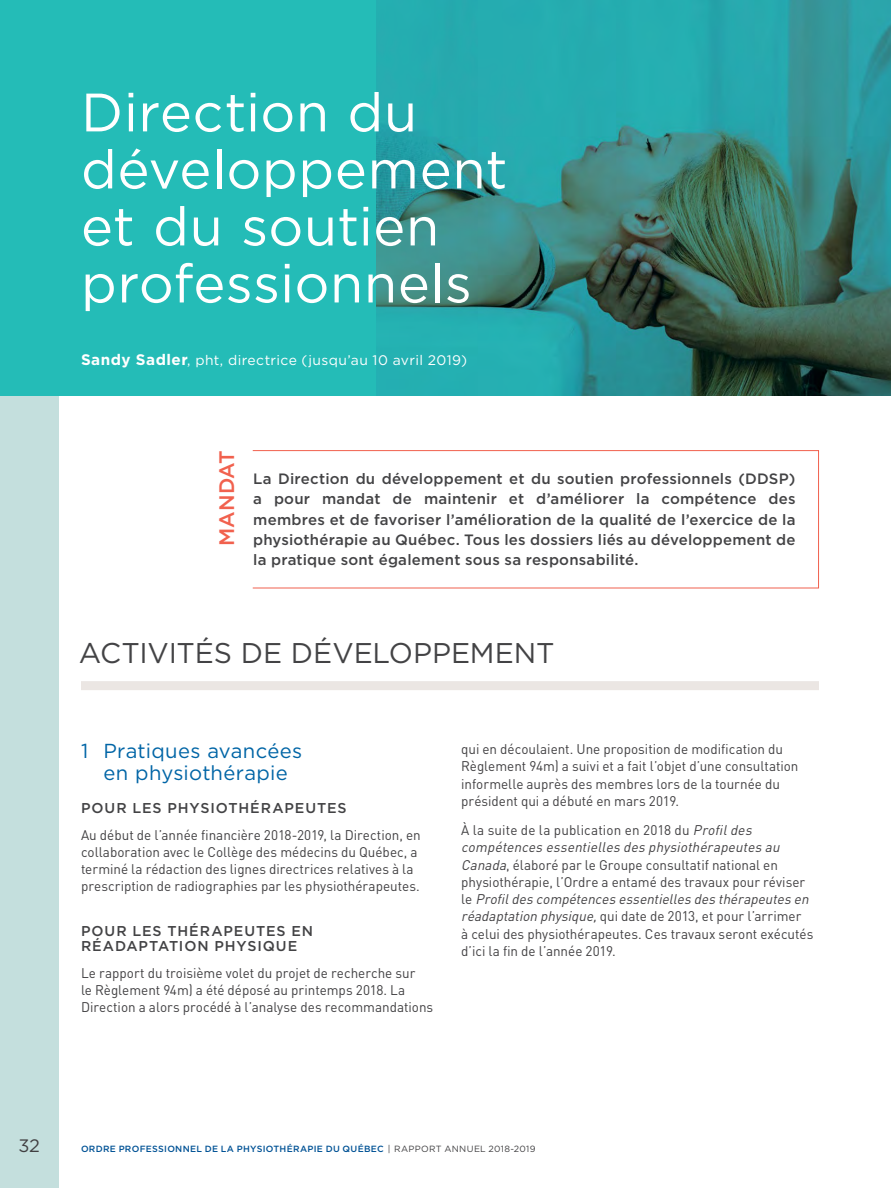
<style>
.page{position:relative;width:891px;height:1188px;background:#fff}
.page>*{position:absolute;margin:0;border:0;box-sizing:border-box;transform-origin:0 0}
.t1{font:54px/57px "Gotham HTF";letter-spacing:.01em;color:#fff}
.t2{font:28.5px "Gotham HTF";letter-spacing:-.005em;color:#434345}
.t3{font:500 21px "Gotham HTF";letter-spacing:.01em;color:#f1614e}
.t4{font:20.25px/22.2px "Gotham HTF";letter-spacing:.015em;color:#0065a6;text-align:center}
.t5{font:18px "Gotham HTF";color:#414042}
.t6{font:500 15px/20.2px "Gotham HTF";letter-spacing:.015em;color:#434345;text-align:justify}
.t7{font:500 14.25px/15px "Gotham HTF";letter-spacing:.065em;color:#434345}
.t8{font:13.8px/17.2px "DIN Pro";color:#414042}
.t9{font:13.8px "Gotham HTF";letter-spacing:.025em;color:#fff}
.t10{font:500 9px "Gotham HTF";letter-spacing:.035em;color:#005295}
.s1{font-weight:700;font-size:15.3px}
.s2{font-style:italic}
.s3{font-weight:400;color:#414042}
</style>
<div class="page">
<div style="left:0;top:0;width:58px;height:1188px;background:#c4dfdd"></div>
<div style="left:0;top:0;width:891px;height:396px;background:#24bcb7"></div>
<div style="left:252px;top:450px;width:567px;height:138px;border:1px solid #f1614e"></div>
<div style="left:81px;top:681px;width:738px;height:9px;background:#ebe6e3"></div>
<img style="left:376px;top:0;width:515px;height:396px">
<h1 class="t1" style="left:81px;top:83px;width:428px">Direction du développement et du soutien professionnels</h1>
<p class="t9" style="left:81px;top:352px;width:388px"><span class="s1">Sandy Sadler</span>, pht, directrice (jusqu’au 10 avril 2019)</p>
<h3 class="t3" style="left:215px;top:546px;width:98px;rotate:-90deg">MANDAT</h3>
<p class="t6" style="left:253px;top:468px;width:544px">La Direction du développement et du soutien professionnels (DDSP) a pour mandat de maintenir et d’améliorer la compétence des membres et de favoriser l’amélioration de la qualité de l’exercice de la physiothérapie au Québec. Tous les dossiers liés au développement de la pratique sont également sous sa responsabilité.</p>
<h2 class="t2" style="left:79px;top:638px;width:477px">ACTIVITÉS DE DÉVELOPPEMENT</h2>
<h3 class="t4" style="left:81px;top:740px;width:223px">1 Pratiques avancées en physiothérapie</h3>
<p class="t7" style="left:81px;top:801px;width:267px">POUR LES PHYSIOTHÉRAPEUTES</p>
<p class="t8" style="left:81px;top:826px;width:341px">Au début de l’année financière 2018-2019, la Direction, en collaboration avec le Collège des médecins du Québec, a terminé la rédaction des lignes directrices relatives à la prescription de radiographies par les physiothérapeutes.</p>
<p class="t7" style="left:81px;top:924px;width:234px">POUR LES THÉRAPEUTES EN<br>RÉADAPTATION PHYSIQUE</p>
<p class="t8" style="left:81px;top:964px;width:354px">Le rapport du troisième volet du projet de recherche sur<br>le Règlement 94m) a été déposé au printemps 2018. La<br>Direction a alors procédé à l’analyse des recommandations</p>
<p class="t8" style="left:461px;top:740px;width:339px">qui en découlaient. Une proposition de modification du Règlement 94m) a suivi et a fait l’objet d’une consultation informelle auprès des membres lors de la tournée du président qui a débuté en mars 2019.</p>
<p class="t8" style="left:461px;top:821px;width:354px">À la suite de la publication en 2018 du <span class="s2">Profildes compétences essentielles des physiothérapeutes au Canada</span>, élaboré par le Groupe consultatif national en physiothérapie, l’Ordre a entamé des travaux pour réviser<br>l e <span class="s2">Profildescompétencesessentiellesdesthérapeutesen réadaptation physique,</span>qui date de 2013, et pour l’arrimer<br>à celui des physiothérapeutes. Ces travaux seront exécutés d’ici la fin de l’année 2019.</p>
<h3 class="t5" style="left:18px;top:1136px;width:23px">32</h3>
<p class="t10" style="left:81px;top:1144px;width:456px">ORDRE PROFESSIONNEL DE LA PHYSIOTHÉRAPIE DU QUÉBEC <span class="s3">| RAPPORT ANNUEL 2018-2019</span></p>
</div>
